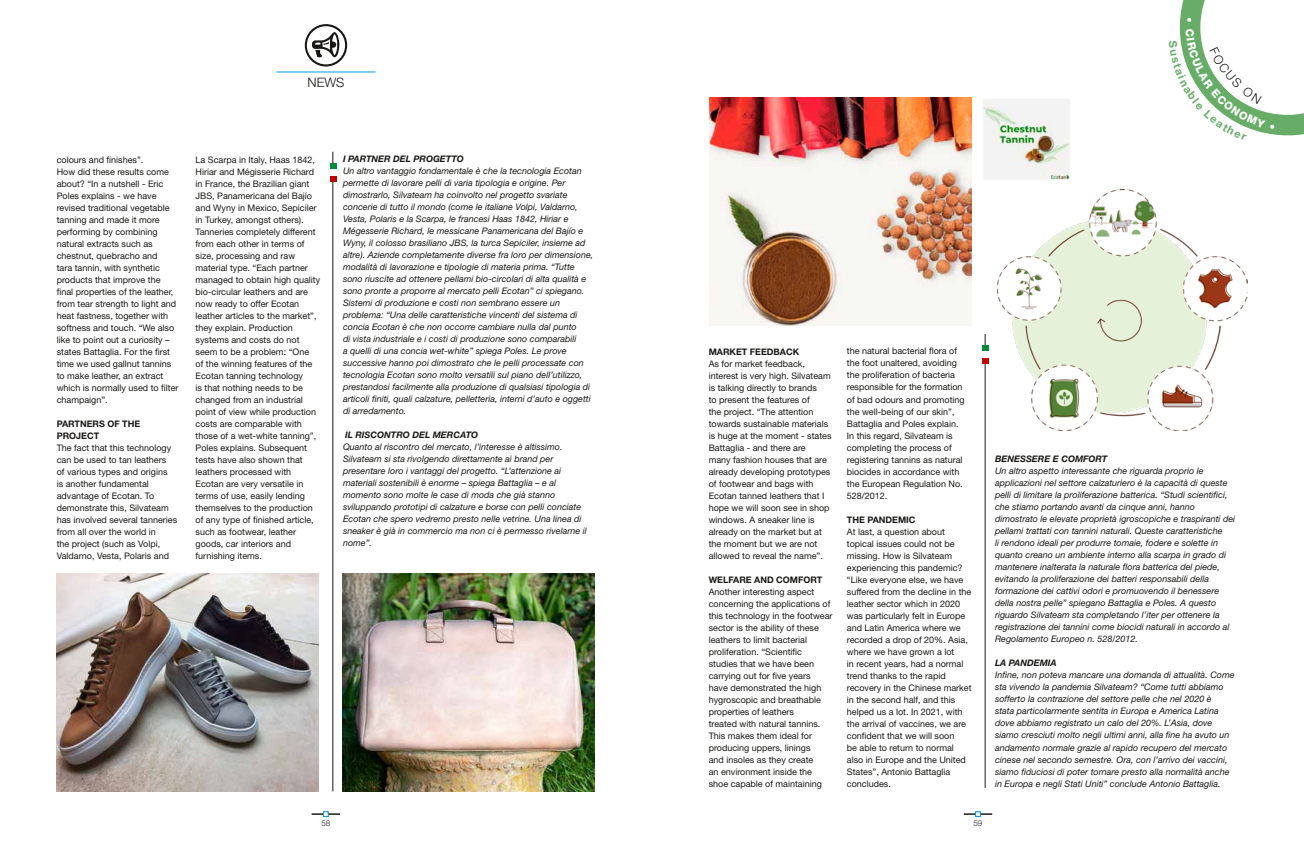
<style>
.page{position:relative;width:1304px;height:851px;background:#fff}
.page>*{position:absolute;margin:0;border:0;box-sizing:border-box;transform-origin:0 0}
.t1{font:300 13px "Helvetica Neue LT Std";color:#181715}
.t2{font:9px/12px "Helvetica Neue LT Std";color:#181715}
.t3{font:italic 9px/12px "Helvetica Neue LT Std";color:#181715}
.t4{font:italic 700 9px "Helvetica Neue LT Std";color:#181715}
.t5{font:700 9px/12px "Helvetica Neue LT Std";color:#181715}
.t6{font:300 8px "Helvetica Neue LT Std";color:#181715}
</style>
<div class="page">
<svg style="left:964px;top:811px;width:28px;height:5px"></svg>
<svg style="left:312px;top:811px;width:28px;height:5px"></svg>
<hr style="left:276px;top:71px;width:100px;height:1px;background:#009ee3">
<div style="left:305px;top:24px;width:42px;height:42px;border:2px solid #181715;border-radius:50%"></div>
<svg style="left:312px;top:32px;width:27px;height:25px"></svg>
<hr style="left:333px;top:152px;width:1px;height:639px;background:#181715">
<div style="left:330px;top:175px;width:6px;height:7px;background:#c00303"></div>
<svg style="left:330px;top:163px;width:6px;height:12px"></svg>
<hr style="left:985px;top:334px;width:1px;height:453px;background:#181715">
<div style="left:982px;top:358px;width:7px;height:6px;background:#c00303"></div>
<svg style="left:982px;top:345px;width:6px;height:6px"></svg>
<div style="left:982px;top:351px;width:6px;height:7px;background:#fff"></div>
<img style="left:57px;top:573px;width:262px;height:218px">
<img style="left:342px;top:573px;width:253px;height:218px">
<img style="left:998px;top:189px;width:249px;height:242px">
<img style="left:709px;top:98px;width:263px;height:227px">
<img style="left:984px;top:100px;width:85px;height:78px">
<div style="left:982px;top:98px;width:89px;height:82px;border:1px solid #fff"></div>
<svg style="left:1179px;top:0;width:125px;height:136px"></svg>
<h1 class="t1" style="left:308px;top:74px;width:38px">NEWS</h1>
<p class="t2" style="left:57px;top:153px;width:123px">colours and finishes”.<br>How did these results come about? “In a nutshell - Eric<br>Poles explains - we have revised traditional vegetable tanning and made it more performing by combining natural extracts such as chestnut, quebracho and<br>tara tannin, with synthetic products that improve the final properties of the leather, from tear strength to light and heat fastness, together with softness and touch. “We also like to point out a curiosity – states Battaglia. For the first time we used gallnut tannins to make leather, an extract which is normally used to filter champaign”.</p>
<p class="t5" style="left:57px;top:417px;width:85px">PARTNERS OF THE<br>PROJECT</p>
<p class="t2" style="left:57px;top:441px;width:122px">The fact that this technology can be used to tan leathers<br>of various types and origins<br>is another fundamental advantage of Ecotan. To demonstrate this, Silvateam has involved several tanneries from all over the world in<br>the project (such as Volpi,<br>Valdarno, Vesta, Polaris and</p>
<p class="t2" style="left:196px;top:153px;width:126px">La Scarpa in Italy, Haas 1842,<br>Hiriar and Mégisserie Richard in France, the Brazilian giant<br>JBS, Panamericana del Bajío and Wyny in Mexico, Sepiciler in Turkey, amongst others).<br>Tanneries completely different from each other in terms of size, processing and raw material type. “Each partner managed to obtain high quality bio-circular leathers and are now ready to offer Ecotan leather articles to the market”, they explain. Production systems and costs do not seem to be a problem: “One<br>of the winning features of the<br>Ecotan tanning technology<br>is that nothing needs to be changed from an industrial point of view while production costs are comparable with those of a wet-white tanning”,<br>Poles explains. Subsequent tests have also shown that leathers processed with<br>Ecotan are very versatile in terms of use, easily lending themselves to the production of any type of finished article, such as footwear, leather goods, car interiors and furnishing items.</p>
<p class="t6" style="left:321px;top:817px;width:10px">58</p>
<p class="t4" style="left:343px;top:153px;width:122px">I PARTNER DEL PROGETTO</p>
<p class="t3" style="left:343px;top:165px;width:252px">Un altro vantaggio fondamentale è che la tecnologia Ecotan permette di lavorare pelli di varia tipologia e origine. Per dimostrarlo, Silvateam ha coinvolto nel progetto svariate concerie di tutto il mondo (come le italiane Volpi, Valdarno, Vesta, Polaris e la Scarpa, le francesi Haas 1842, Hiriar e Mégesserie Richard, le messicane Panamericana del Bajío e Wyny, il colosso brasiliano JBS, la turca Sepiciler, insieme ad altre). Aziende completamente diverse fra loro per dimensione, modalità di lavorazione e tipologie di materia prima. “Tutte sono riuscite ad ottenere pellami bio-circolari di alta qualità e sono pronte a proporre al mercato pelli Ecotan” ci spiegano.<br>Sistemi di produzione e costi non sembrano essere un problema: “Una delle caratteristiche vincenti del sistema di concia Ecotan è che non occorre cambiare nulla dal punto<br>di vista industriale e i costi di produzione sono comparabili<br>a quelli di una concia wet-white” spiega Poles. Le prove successive hanno poi dimostrato che le pelli processate con tecnologia Ecotan sono molto versatili sul piano dell’utilizzo, prestandosi facilmente alla produzione di qualsiasi tipologia di articoli finiti, quali calzature, pelletteria, interni d’auto e oggetti di arredamento.</p>
<p class="t4" style="left:345px;top:429px;width:135px">IL RISCONTRO DEL MERCATO</p>
<p class="t3" style="left:343px;top:441px;width:245px">Quanto al riscontro del mercato, l’interesse è altissimo.<br>Silvateam si sta rivolgendo direttamente ai brand per presentare loro i vantaggi del progetto. “L’attenzione ai materiali sostenibili è enorme – spiega Battaglia – e al momento sono molte le case di moda che già stanno sviluppando prototipi di calzature e borse con pelli conciate Ecotan che spero vedremo presto nelle vetrine. Una linea di sneaker è già in commercio ma non ci è permesso rivelarne il nome”.</p>
<p class="t4" style="left:995px;top:453px;width:114px">BENESSERE E COMFORT</p>
<p class="t2" style="left:847px;top:345px;width:119px">the natural bacterial flora of the foot unaltered, avoiding the proliferation of bacteria responsible for the formation of bad odours and promoting the well-being of our skin”,<br>Battaglia and Poles explain.<br>In this regard, Silvateam is completing the process of registering tannins as natural biocides in accordance with the European Regulation No.<br>528/2012.</p>
<p class="t5" style="left:847px;top:513px;width:70px">THE PANDEMIC</p>
<p class="t2" style="left:847px;top:525px;width:126px">At last, a question about topical issues could not be missing. How is Silvateam experiencing this pandemic? “Like everyone else, we have suffered from the decline in the leather sector which in 2020 was particularly felt in Europe and Latin America where we recorded a drop of 20%. Asia, where we have grown a lot<br>in recent years, had a normal trend thanks to the rapid recovery in the Chinese market in the second half, and this helped us a lot. In 2021, with the arrival of vaccines, we are confident that we will soon<br>be able to return to normal also in Europe and the United<br>States”, Antonio Battaglia concludes.</p>
<p class="t5" style="left:709px;top:345px;width:92px">MARKET FEEDBACK</p>
<p class="t2" style="left:709px;top:357px;width:124px">As for market feedback, interest is very high. Silvateam is talking directly to brands<br>to present the features of<br>the project. “The attention towards sustainable materials is huge at the moment - states<br>Battaglia - and there are<br>many fashion houses that are already developing prototypes of footwear and bags with<br>Ecotan tanned leathers that I hope we will soon see in shop windows. A sneaker line is already on the market but at the moment but we are not allowed to reveal the name”.</p>
<p class="t5" style="left:709px;top:573px;width:115px">WELFARE AND COMFORT</p>
<p class="t2" style="left:709px;top:585px;width:125px">Another interesting aspect concerning the applications of this technology in the footwear sector is the ability of these leathers to limit bacterial proliferation. “Scientific studies that we have been carrying out for five years<br>have demonstrated the high hygroscopic and breathable properties of leathers<br>treated with natural tannins.<br>This makes them ideal for producing uppers, linings<br>and insoles as they create<br>an environment inside the shoe capable of maintaining</p>
<p class="t3" style="left:995px;top:465px;width:242px">Un altro aspetto interessante che riguarda proprio le applicazioni nel settore calzaturiero è la capacità di queste pelli di limitare la proliferazione batterica. “Studi scientifici, che stiamo portando avanti da cinque anni, hanno dimostrato le elevate proprietà igroscopiche e traspiranti dei pellami trattati con tannini naturali. Queste caratteristiche<br>li rendono ideali per produrre tomaie, fodere e solette in quanto creano un ambiente interno alla scarpa in grado di mantenere inalterata la naturale flora batterica del piede, evitando la proliferazione dei batteri responsabili della formazione dei cattivi odori e promuovendo il benessere della nostra pelle” spiegano Battaglia e Poles. A questo riguardo Silvateam sta completando l’iter per ottenere la registrazione dei tannini come biocidi naturali in accordo al Regolamento Europeo n. 528/2012.</p>
<p class="t4" style="left:995px;top:657px;width:63px">LA PANDEMIA</p>
<p class="t3" style="left:995px;top:669px;width:241px">Infine, non poteva mancare una domanda di attualità. Come sta vivendo la pandemia Silvateam? “Come tutti abbiamo sofferto la contrazione del settore pelle che nel 2020 è<br>stata particolarmente sentita in Europa e America Latina dove abbiamo registrato un calo del 20%. L’Asia, dove siamo cresciuti molto negli ultimi anni, alla fine ha avuto un andamento normale grazie al rapido recupero del mercato cinese nel secondo semestre. Ora, con l’arrivo dei vaccini, siamo fiduciosi di poter tornare presto alla normalità anche in Europa e negli Stati Uniti” conclude Antonio Battaglia.</p>
<p class="t6" style="left:974px;top:817px;width:10px">59</p>
</div>
